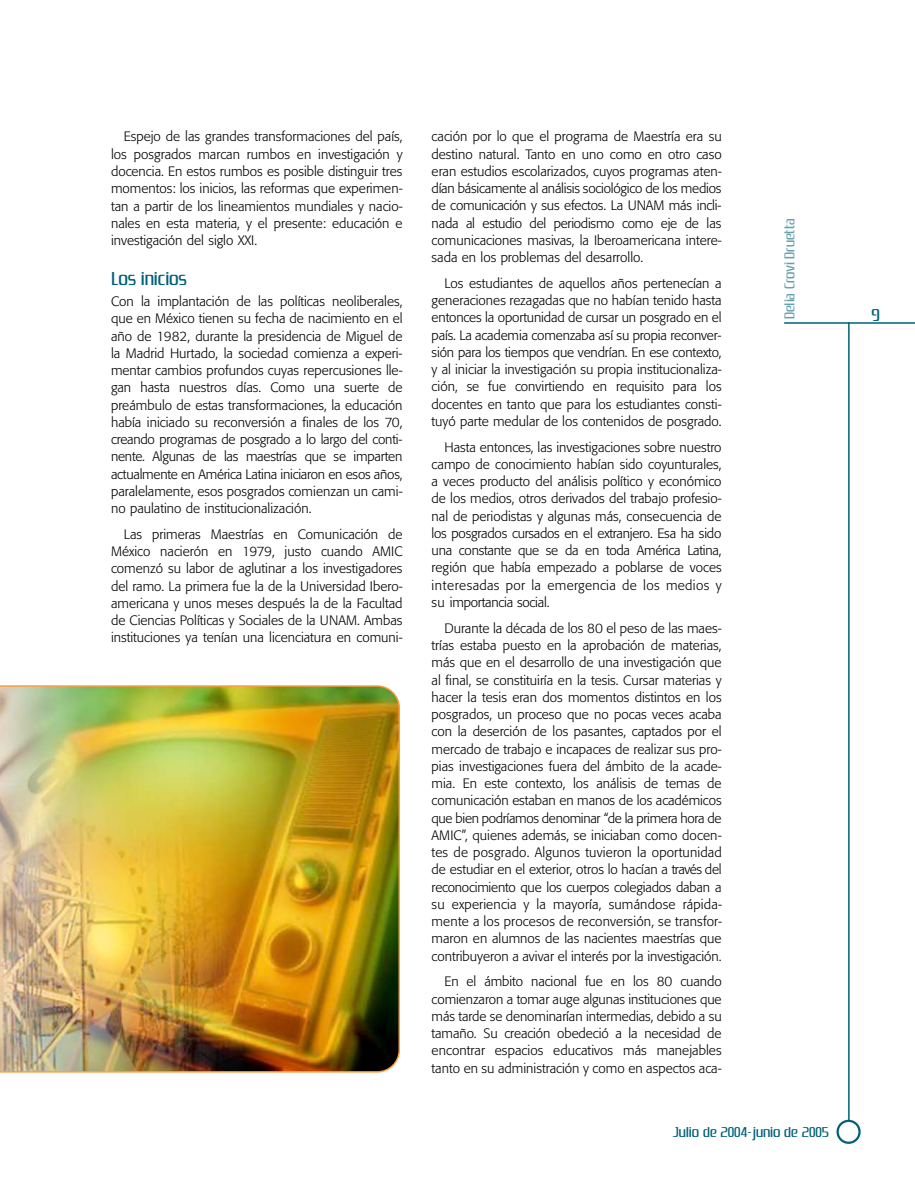
<style>
.page{position:relative;width:915px;height:1191px;background:#fff}
.page>*{position:absolute;margin:0;border:0;box-sizing:border-box;transform-origin:0 0}
.t1{font:19.5px "Zrnic";color:#006178}
.t2{font:18px "Zrnic";color:#006178}
.t3{font:15px "Zrnic";color:#006178}
.t4{font:15px "Zrnic";color:#66a0ae}
.t5{font:300 13.5px/17.2px "Formata";color:#000;text-align:justify}
</style>
<div class="page">
<hr style="left:783px;top:322px;width:131px;height:2px;background:#006178">
<hr style="left:847px;top:322px;width:2px;height:798px;background:#006178">
<svg style="left:836px;top:1119px;width:24px;height:24px"></svg>
<img style="left:0;top:685px;width:400px;height:387px">
<p class="t5" style="left:111px;top:129px;width:293px;text-indent:13px">Espejo de las grandes transformaciones del país, los posgrados marcan rumbos en investigación y docencia. En estos rumbos es posible distinguir tres momentos: los inicios, las reformas que experimen&shy;tan a partir de los lineamientos mundiales y nacio&shy;nales en esta materia, y el presente: educación e investigación del siglo XXI.</p>
<h1 class="t1" style="left:111px;top:269px;width:77px">Los inicios</h1>
<p class="t5" style="left:111px;top:294px;width:293px">Con la implantación de las políticas neoliberales, que en México tienen su fecha de nacimiento en el año de 1982, durante la presidencia de Miguel de la Madrid Hurtado, la sociedad comienza a experi&shy;mentar cambios profundos cuyas repercusiones lle&shy;gan hasta nuestros días. Como una suerte de preámbulo de estas transformaciones, la educación había iniciado su reconversión a finales de los 70, creando programas de posgrado a lo largo del conti&shy;nente. Algunas de las maestrías que se imparten actualmente en América Latina iniciaron en esos años, paralelamente, esos posgrados comienzan un cami&shy;no paulatino de institucionalización.</p>
<p class="t5" style="left:111px;top:526px;width:293px;text-indent:13px">Las primeras Maestrías en Comunicación de México nacierón en 1979, justo cuando AMIC comenzó su labor de aglutinar a los investigadores del ramo. La primera fue la de la Universidad Ibero&shy;americana y unos meses después la de la Facultad de Ciencias Políticas y Sociales de la UNAM. Ambas instituciones ya tenían una licenciatura en comuni-</p>
<p class="t5" style="left:431px;top:129px;width:291px">cación por lo que el programa de Maestría era su destino natural. Tanto en uno como en otro caso eran estudios escolarizados, cuyos programas aten&shy;dían básicamente al análisis sociológico de los medios de comunicación y sus efectos. La UNAM más incli&shy;nada al estudio del periodismo como eje de las comunicaciones masivas, la Iberoamericana intere&shy;sada en los problemas del desarrollo.</p>
<p class="t5" style="left:431px;top:275px;width:291px;text-indent:13px">Los estudiantes de aquellos años pertenecían a generaciones rezagadas que no habían tenido hasta entonces la oportunidad de cursar un posgrado en el país. La academia comenzaba así su propia reconver&shy;sión para los tiempos que vendrían. En ese contexto, y al iniciar la investigación su propia institucionaliza&shy;ción, se fue convirtiendo en requisito para los docentes en tanto que para los estudiantes consti&shy;tuyó parte medular de los contenidos de posgrado.</p>
<p class="t5" style="left:431px;top:439px;width:291px;text-indent:13px">Hasta entonces, las investigaciones sobre nuestro campo de conocimiento habían sido coyunturales, a veces producto del análisis político y económico de los medios, otros derivados del trabajo profesio&shy;nal de periodistas y algunas más, consecuencia de los posgrados cursados en el extranjero. Esa ha sido una constante que se da en toda América Latina, región que había empezado a poblarse de voces interesadas por la emergencia de los medios y su importancia social.</p>
<p class="t5" style="left:431px;top:620px;width:292px;text-indent:13px">Durante la década de los 80 el peso de las maes&shy;trías estaba puesto en la aprobación de materias, más que en el desarrollo de una investigación que al final, se constituiría en la tesis. Cursar materias y hacer la tesis eran dos momentos distintos en los posgrados, un proceso que no pocas veces acaba con la deserción de los pasantes, captados por el mercado de trabajo e incapaces de realizar sus pro&shy;pias investigaciones fuera del ámbito de la acade&shy;mia. En este contexto, los análisis de temas de comunicación estaban en manos de los académicos que bien podríamos denominar “de la primera hora de AMIC”, quienes además, se iniciaban como docen&shy;tes de posgrado. Algunos tuvieron la oportunidad de estudiar en el exterior, otros lo hacían a través del reconocimiento que los cuerpos colegiados daban a su experiencia y la mayoría, sumándose rápida&shy;mente a los procesos de reconversión, se transfor&shy;maron en alumnos de las nacientes maestrías que contribuyeron a avivar el interés por la investigación.</p>
<p class="t5" style="left:431px;top:974px;width:291px;text-indent:13px">En el ámbito nacional fue en los 80 cuando comienzaron a tomar auge algunas instituciones que más tarde se denominarían intermedias, debido a su tamaño. Su creación obedeció a la necesidad de encontrar espacios educativos más manejables tanto en su administración y como en aspectos aca-</p>
<p class="t4" style="left:784px;top:319px;width:102px;rotate:-90deg">Delia Crovi Druetta</p>
<p class="t3" style="left:672px;top:1125px;width:158px">Julio de 2004-junio de 2005</p>
<h2 class="t2" style="left:871px;top:306px;width:10px">9</h2>
</div>
